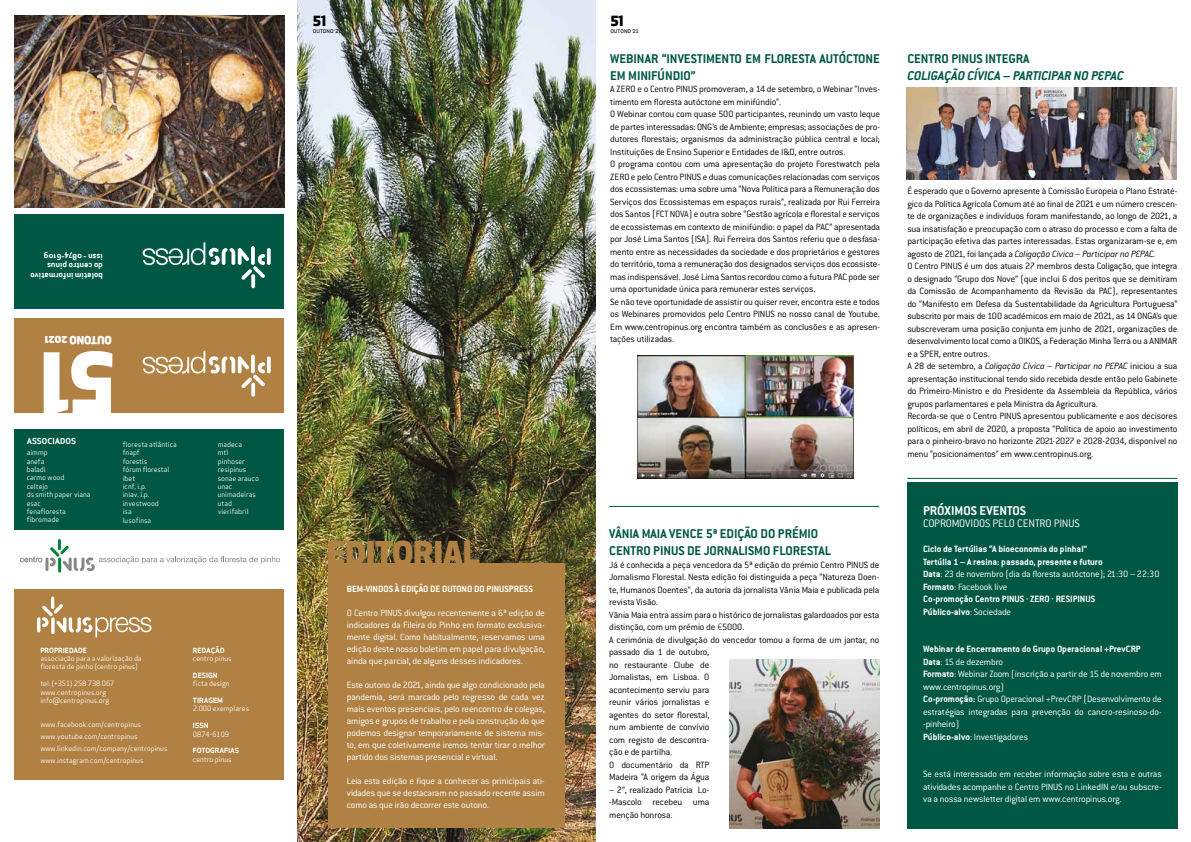
<style>
.page{position:relative;width:1191px;height:842px;background:#fff}
.page>*{position:absolute;margin:0;border:0;box-sizing:border-box;transform-origin:0 0}
.t1{font:800 81px "Apex New";color:#fff}
.t2{font:800 32px "Apex New";color:#b08143}
.t3{font:700 14px/17px "Conduit ITC";color:#005844}
.t4{font:italic 700 14px "Conduit ITC";color:#005844}
.t5{font:700 14px "Conduit ITC";color:#fff}
.t6{font:800 13.8px "Apex New";color:#000}
.t7{font:300 12px "Conduit ITC";letter-spacing:-.015em;color:#fff}
.t8{font:800 11px "Apex New";color:#fff}
.t9{font:300 10px/12.5px "Conduit ITC";letter-spacing:-.015em;color:#000}
.t10{font:300 10px/12px "Conduit ITC";letter-spacing:-.015em;color:#fff;text-align:justify}
.t11{font:700 10px/12.5px "Conduit ITC";color:#fff}
.t12{font:8px/9.6px "Apex Sans Bold ST";color:#fff}
.t13{font:7px/8.4px "Apex Sans";color:#fff}
.t14{font:7px "Apex Sans Bold ST";color:#fff}
.t15{font:500 5px "Apex Sans";letter-spacing:.005em;color:#000}
.s1{font-family:"Source Sans Pro"}
.s2{font-style:italic}
.s3{font-weight:300}
.s4{font-weight:700}
</style>
<div class="page">
<img style="left:298px;top:0;width:298px;height:842px">
<div style="left:14px;top:429px;width:270px;height:101px;background:#005844"></div>
<div style="left:14px;top:318px;width:270px;height:95px;background:#b08143"></div>
<div style="left:14px;top:214px;width:270px;height:95px;background:#005844"></div>
<svg style="left:267px;top:248px;width:4px;height:17px"></svg>
<svg style="left:143px;top:242px;width:122px;height:46px"></svg>
<svg style="left:267px;top:356px;width:4px;height:17px"></svg>
<svg style="left:143px;top:351px;width:122px;height:46px"></svg>
<img style="left:14px;top:15px;width:270px;height:192px">
<svg style="left:45px;top:557px;width:4px;height:14px"></svg>
<svg style="left:20px;top:557px;width:22px;height:5px"></svg>
<svg style="left:50px;top:539px;width:230px;height:33px"></svg>
<hr style="left:609px;top:506px;width:270px;height:1px;background:#005844">
<hr style="left:907px;top:478px;width:270px;height:1px;background:#005844">
<div style="left:14px;top:589px;width:270px;height:190px;background:#b08143"></div>
<hr style="left:37px;top:617px;width:3px;height:15px;background:#fff;border-radius:2px">
<svg style="left:42px;top:596px;width:109px;height:41px"></svg>
<img style="left:637px;top:356px;width:217px;height:123px">
<img style="left:729px;top:660px;width:150px;height:168px">
<img style="left:907px;top:87px;width:269px;height:92px">
<div style="left:907px;top:482px;width:270px;height:346px;background:#005844"></div>
<div style="left:328px;top:563px;width:237px;height:265px;background:#b08143"></div>
<p class="t12" style="left:103px;top:281px;width:74px;rotate:-180deg">boletim informativo do centro pinus issn - 0874-6109</p>
<p class="t8" style="left:112px;top:347px;width:69px;rotate:-180deg">OUTONO 2021</p>
<h1 class="t1" style="left:115px;top:439px;width:77px;rotate:-180deg">51</h1>
<p class="t12" style="left:27px;top:436px;width:51px">ASSOCIADOS</p>
<p class="t13" style="left:27px;top:448px;width:65px">aimmp<br>anefa<br>baladi<br>carmo wood<br>celtejo<br>ds smith paper viana esac<br>fenafloresta fibromade</p>
<p class="t13" style="left:123px;top:439px;width:56px">floresta atlântica fnapf<br>forestis<br>fórum florestal ibet<br>icnf, i.p.<br>iniav, i.p. investwood<br>isa<br>lusofinsa</p>
<p class="t13" style="left:218px;top:439px;width:43px">madeca<br>mtl<br>pinhoser resipinus sonae arauco unac unimadeiras utad vierifabril</p>
<p class="t14" style="left:40px;top:645px;width:48px">PROPRIEDADE</p>
<p class="t13" style="left:40px;top:653px;width:103px">associação para a valorização da floresta de pinho (centro pinus)</p>
<p class="t13" style="left:40px;top:679px;width:76px">tel. (+351) 258 738 067 www.centropinus.org info@centropinus.org</p>
<p class="t13" style="left:40px;top:718px;width:128px;line-height:12px">www.facebook.com/centropinus www.youtube.com/centropinus www.linkedin.com/company/centropinus www.instagram.com/centropinus</p>
<p class="t14" style="left:193px;top:645px;width:33px">REDAÇÃO</p>
<p class="t13" style="left:193px;top:653px;width:40px">centro pinus</p>
<p class="t14" style="left:193px;top:671px;width:26px">DESIGN</p>
<p class="t13" style="left:193px;top:679px;width:38px">ficta design</p>
<p class="t14" style="left:193px;top:696px;width:32px">TIRAGEM</p>
<p class="t13" style="left:193px;top:704px;width:58px">2.000 exemplares</p>
<p class="t14" style="left:193px;top:721px;width:17px">ISSN</p>
<p class="t13" style="left:193px;top:729px;width:38px">0874-6109</p>
<p class="t14" style="left:193px;top:746px;width:48px">FOTOGRAFIAS</p>
<p class="t13" style="left:193px;top:754px;width:40px">centro pinus</p>
<h3 class="t6" style="left:313px;top:12px;width:14px">51</h3>
<h3 class="t6" style="left:611px;top:12px;width:14px">51</h3>
<p class="t15" style="left:313px;top:26px;width:30px">OUTONO ‘21</p>
<p class="t15" style="left:610px;top:26px;width:30px">OUTONO ‘21</p>
<h3 class="t3" style="left:610px;top:50px;width:271px">WEBINAR “INVESTIMENTO EM FLORESTA AUTÓCTONE<br>EM MINIFÚNDIO”</h3>
<p class="t9" style="left:610px;top:83px;width:271px">A ZERO e o Centro PINUS promoveram, a 14 de setembro, o Webinar “Inves&shy;timento em floresta autóctone em minifúndio”.<br>O Webinar contou com quase 500 participantes, reunindo um vasto leque de partes interessadas: ONG’s de Ambiente; empresas; associações de pro&shy;dutores florestais; organismos da administração pública central e local; Instituições de Ensino Superior e Entidades de I&amp;D, entre outros.<br>O programa contou com uma apresentação do projeto Forestwatch pela ZERO e pelo Centro PINUS e duas comunicações relacionadas com serviços dos ecossistemas: uma sobre uma “Nova Política para a Remuneração dos Serviços dos Ecossistemas em espaços rurais”, realizada por Rui Ferreira dos Santos (FCT NOVA) e outra sobre “Gestão agrícola e florestal e serviços de ecossistemas em contexto de minifúndio: o papel da PAC” apresentada por José Lima Santos (ISA). Rui Ferreira dos Santos referiu que o desfasa&shy;mento entre as necessidades da sociedade e dos proprietários e gestores do território, torna a remuneração dos designados serviços dos ecossiste&shy;mas indispensável. José Lima Santos recordou como a futura PAC pode ser uma oportunidade única para remunerar estes serviços.<br>Se não teve oportunidade de assistir ou quiser rever, encontra este e todos os Webinares promovidos pelo Centro PINUS no nosso canal de Youtube.<br>Em www.centropinus.org encontra também as conclusões e as apresen&shy;tações utilizadas.</p>
<h2 class="t2" style="left:327px;top:531px;width:154px">EDITORIAL</h2>
<p class="t11" style="left:347px;top:583px;width:188px">BEM-VINDOS À EDIÇÃO DE OUTONO DO PINUSPRESS</p>
<p class="t10" style="left:347px;top:607px;width:200px">O Centro PINUS divulgou recentemente a 6ª edição de indicadores da Fileira do Pinho em formato exclusiva&shy;mente digital. Como habitualmente, reservamos uma edição deste nosso boletim em papel para divulgação, ainda que parcial, de alguns desses indicadores.</p>
<p class="t10" style="left:347px;top:679px;width:200px">Este outono de 2021, ainda que algo condicionado pela pandemia, será marcado pelo regresso de cada vez mais eventos presenciais, pelo reencontro de colegas, amigos e grupos de trabalho e pela construção do que podemos designar temporariamente de sistema mis&shy;to, em que coletivamente iremos tentar tirar o melhor partido dos sistemas presencial e virtual.</p>
<p class="t10" style="left:347px;top:775px;width:200px">Leia esta edição e fique a conhecer as prinicipais ati&shy;vidades que se destacaram no passado recente assim como as que irão decorrer este outono.</p>
<h3 class="t3" style="left:609px;top:525px;width:223px">VÂNIA MAIA VENCE 5ª EDIÇÃO DO PRÉMIO<br>CENTRO PINUS DE JORNALISMO FLORESTAL</h3>
<p class="t9" style="left:609px;top:558px;width:272px">Já é conhecida a peça vencedora da 5ª edição do prémio Centro PINUS de Jornalismo Florestal. Nesta edição foi distinguida a peça “Natureza Doen&shy;te, Humanos Doentes”, da autoria da jornalista Vânia Maia e publicada pela revista Visão.<br>Vânia Maia entra assim para o histórico de jornalistas galardoados por esta distinção, com um prémio de <span class="s1">€</span>5000.<br>A cerimónia de divulgação do vencedor tomou a forma de um jantar, no passado dia 1 de outubro,<br>no restaurante Clube de<br>Jornalistas, em Lisboa. O<br>acontecimento serviu para<br>reunir vários jornalistas e<br>agentes do setor florestal,<br>num ambiente de convívio<br>com registo de descontra-<br>ção e de partilha.<br>O documentário da RTP<br>Madeira “A origem da Água</p>
<p class="t9" style="left:609px;top:783px;width:102px;text-align:justify">– 2”, realizado Patrícia Lo--Mascolo recebeu uma menção honrosa.</p>
<h3 class="t3" style="left:907px;top:50px;width:124px">CENTRO PINUS INTEGRA</h3>
<h3 class="t4" style="left:907px;top:67px;width:218px">COLIGAÇÃO CÍVICA – PARTICIPAR NO PEPAC</h3>
<p class="t9" style="left:907px;top:185px;width:272px">É esperado que o Governo apresente à Comissão Europeia o Plano Estraté&shy;gico da Política Agrícola Comum até ao final de 2021 e um número crescen&shy;te de organizações e indivíduos foram manifestando, ao longo de 2021, a sua insatisfação e preocupação com o atraso do processo e com a falta de participação efetiva das partes interessadas. Estas organizaram-se e, em agosto de 2021, foi lançada a <span class="s2">Coligação Cívica – Participar no PEPAC.<br></span>O Centro PINUS é um dos atuais 27 membros desta Coligação, que integra o designado “Grupo dos Nove” (que inclui 6 dos peritos que se demitiram da Comissão de Acompanhamento da Revisão da PAC), representantes do “Manifesto em Defesa da Sustentabilidade da Agricultura Portuguesa” subscrito por mais de 100 académicos em maio de 2021, as 14 ONGA’s que subscreveram uma posição conjunta em junho de 2021, organizações de desenvolvimento local como a OIKOS, a Federação Minha Terra ou a ANIMAR e a SPER, entre outros.<br>A 28 de setembro, a <span class="s2">Coligação Cívica – Participar no PEPAC</span> iniciou a sua apresentação institucional tendo sido recebida desde então pelo Gabinete do Primeiro-Ministro e do Presidente da Assembleia da República, vários grupos parlamentares e pela Ministra da Agricultura.<br>Recorda-se que o Centro PINUS apresentou publicamente e aos decisores políticos, em abril de 2020, a proposta “Política de apoio ao investimento para o pinheiro-bravo no horizonte 2021-2027 e 2028-2034, disponível no menu “posicionamentos” em www.centropinus.org.</p>
<h3 class="t5" style="left:923px;top:503px;width:104px">PRÓXIMOS EVENTOS</h3>
<p class="t7" style="left:923px;top:517px;width:158px">COPROMOVIDOS PELO CENTRO PINUS</p>
<p class="t11" style="left:923px;top:543px;width:238px">Ciclo de Tertúlias “A bioeconomia do pinhal”<br>Tertúlia 1 – A resina: passado, presente e futuro<br>Data<span class="s3">: 23 de novembro (dia da floresta autóctone); 21:30 – 22:30<br></span>Formato<span class="s3">: Facebook live<br></span>Co-promoção Centro PINUS · ZERO · RESIPINUS<br>Público-alvo<span class="s3">: Sociedade</span></p>
<p class="t10" style="left:923px;top:643px;width:240px;line-height:12.5px;text-align:left"><span class="s4">Webinar de Encerramento do Grupo Operacional +PrevCRP Data</span>: 15 de dezembro<br><span class="s4">Formato</span>: Webinar Zoom (inscrição a partir de 15 de novembro em www.centropinus.org)<br><span class="s4">Co-promoção:</span> Grupo Operacional +PrevCRP (Desenvolvimento de estratégias integradas para prevenção do cancro-resinoso-do--pinheiro)<br><span class="s4">Público-alvo</span>: Investigadores</p>
<p class="t10" style="left:923px;top:768px;width:240px;line-height:12.5px">Se está interessado em receber informação sobre esta e outras atividades acompanhe o Centro PINUS no LinkedIN e/ou subscre&shy;va a nossa newsletter digital em www.centropinus.org.</p>
</div>
